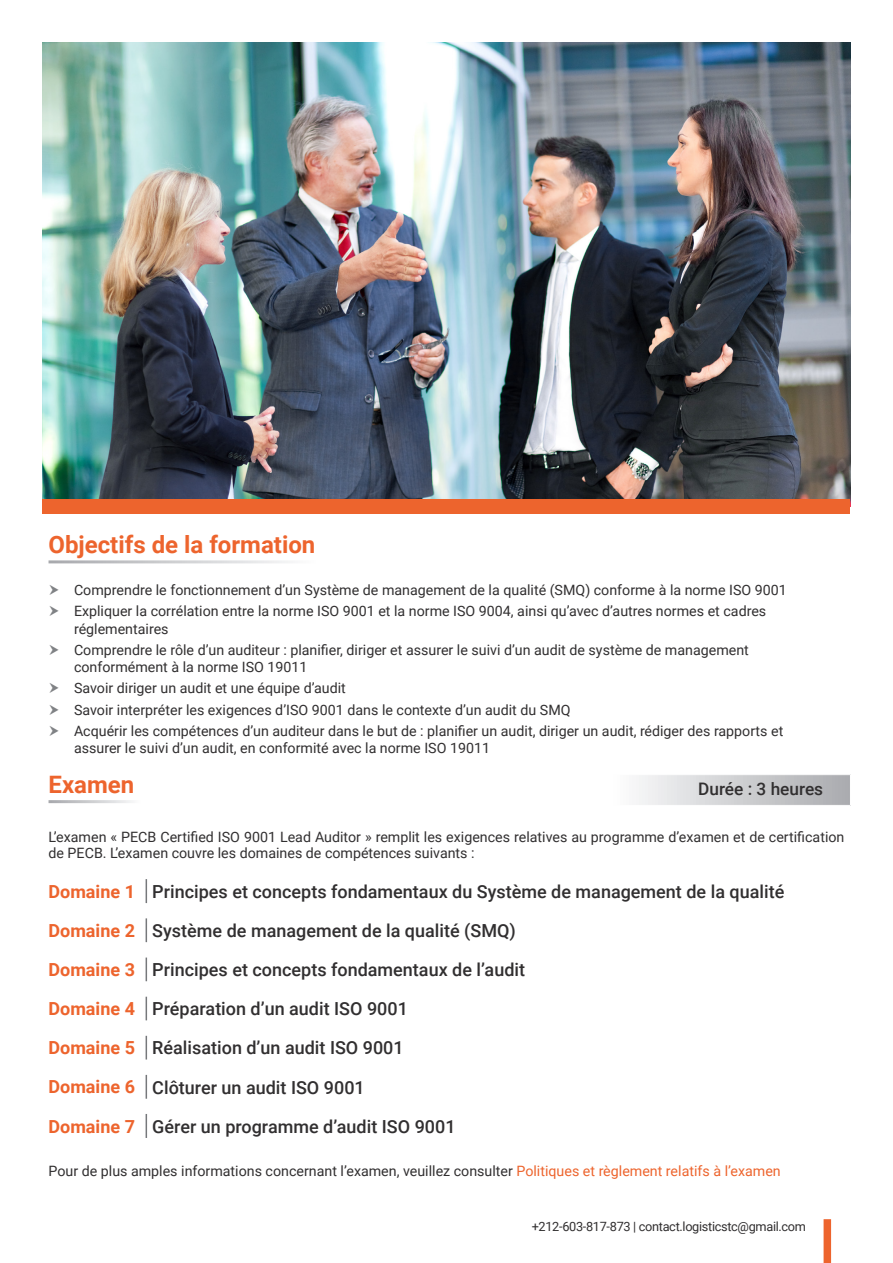
<style>
.page{position:relative;width:893px;height:1263px;background:#fff}
.page>*{position:absolute;margin:0;border:0;box-sizing:border-box;transform-origin:0 0}
.t1{font:700 24px "Roboto";color:#ed642d}
.t2{font:500 18px "Roboto";color:#312f30}
.t3{font:700 18px "Roboto";color:#ed642d}
.t4{font:500 17.25px "Roboto";color:#312f30}
.Bullet_Points{font:14.25px/17.1px "Roboto";color:#312f30}
.Bullet_Points-2{font:12.75px "Roboto";letter-spacing:-.025em;color:#312f30}
.s1{color:#ed642d}
</style>
<div class="page">
<img style="left:43px;top:43px;width:807px;height:456px">
<div style="left:43px;top:499px;width:807px;height:15px;background:#ed642d"></div>
<svg style="left:639px;top:775px;width:211px;height:30px;background:#cecfd1"></svg>
<svg style="left:146px;top:879px;width:1px;height:24px"></svg>
<svg style="left:146px;top:918px;width:1px;height:24px"></svg>
<svg style="left:146px;top:957px;width:1px;height:24px"></svg>
<svg style="left:146px;top:996px;width:1px;height:24px"></svg>
<svg style="left:146px;top:1035px;width:1px;height:25px"></svg>
<svg style="left:146px;top:1075px;width:1px;height:24px"></svg>
<svg style="left:146px;top:1114px;width:1px;height:24px"></svg>
<div style="left:824px;top:1219px;width:7px;height:44px;background:#ed642d"></div>
<p class="t1" style="left:49px;top:528px;width:268px">Objectifs de la formation</p>
<p class="Bullet_Points" style="left:74px;top:581px;width:714px">Comprendre le fonctionnement d’un Système de management de la qualité (SMQ) conforme à la norme ISO 9001</p>
<p class="Bullet_Points" style="left:74px;top:602px;width:694px">Expliquer la corrélation entre la norme ISO 9001 et la norme ISO 9004, ainsi qu’avec d’autres normes et cadres réglementaires</p>
<p class="Bullet_Points" style="left:74px;top:641px;width:676px">Comprendre le rôle d’un auditeur : planifier, diriger et assurer le suivi d’un audit de système de management conformément à la norme ISO 19011</p>
<p class="Bullet_Points" style="left:74px;top:679px;width:273px">Savoir diriger un audit et une équipe d’audit</p>
<p class="Bullet_Points" style="left:74px;top:701px;width:498px">Savoir interpréter les exigences d’ISO 9001 dans le contexte d’un audit du SMQ</p>
<p class="Bullet_Points" style="left:74px;top:722px;width:711px">Acquérir les compétences d’un auditeur dans le but de : planifier un audit, diriger un audit, rédiger des rapports et assurer le suivi d’un audit, en conformité avec la norme ISO 19011</p>
<p class="t1" style="left:49px;top:767px;width:87px">Examen</p>
<p class="t4" style="left:698px;top:777px;width:127px">Durée : 3 heures</p>
<p class="Bullet_Points" style="left:49px;top:828px;width:797px;line-height:16.5px">L’examen « PECB Certified ISO 9001 Lead Auditor » remplit les exigences relatives au programme d’examen et de certification de PECB. L’examen couvre les domaines de compétences suivants :</p>
<p class="t3" style="left:49px;top:879px;width:88px">Domaine 1</p>
<p class="t2" style="left:152px;top:879px;width:633px">Principes et concepts fondamentaux du Système de management de la qualité</p>
<p class="t3" style="left:49px;top:918px;width:88px">Domaine 2</p>
<p class="t2" style="left:152px;top:918px;width:365px">Système de management de la qualité (SMQ)</p>
<p class="t3" style="left:49px;top:957px;width:88px">Domaine 3</p>
<p class="t2" style="left:152px;top:957px;width:374px">Principes et concepts fondamentaux de l’audit</p>
<p class="t3" style="left:49px;top:996px;width:88px">Domaine 4</p>
<p class="t2" style="left:152px;top:996px;width:257px">Préparation d’un audit ISO 9001</p>
<p class="t3" style="left:49px;top:1035px;width:88px">Domaine 5</p>
<p class="t2" style="left:152px;top:1035px;width:253px">Réalisation d’un audit ISO 9001</p>
<p class="t3" style="left:49px;top:1074px;width:88px">Domaine 6</p>
<p class="t2" style="left:152px;top:1074px;width:214px">Clôturer un audit ISO 9001</p>
<p class="t3" style="left:49px;top:1113px;width:88px">Domaine 7</p>
<p class="t2" style="left:152px;top:1114px;width:305px">Gérer un programme d’audit ISO 9001</p>
<p class="Bullet_Points" style="left:49px;top:1162px;width:734px">Pour de plus amples informations concernant l’examen, veuillez consulter <span class="s1">Politiques et règlement relatifs à l’examen</span></p>
<p class="Bullet_Points-2" style="left:532px;top:1218px;width:276px">+212-603-817-873 | contact.logisticstc@gmail.com</p>
</div>
